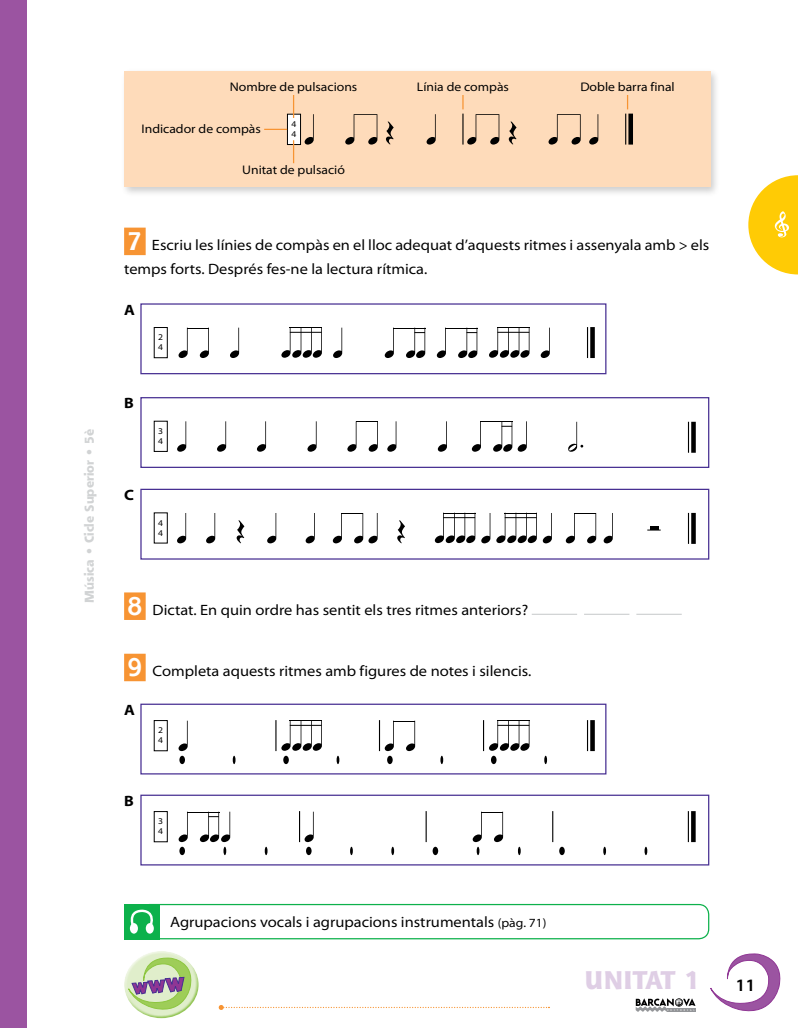
<style>
.page{position:relative;width:798px;height:1028px;background:#fff}
.page>*{position:absolute;margin:0;border:0;box-sizing:border-box;transform-origin:0 0}
.t1{font:800 25px "Shannon Std";color:#dfcee5}
.t2{font:600 semi-expanded 17.5px "Myriad Pro";color:#000}
.t3{font:semi-expanded 15px/23.8px "Myriad Pro";color:#000}
.t4{font:700 semi-expanded 15px "Myriad Pro";color:#000}
.t5{font:semi-expanded 12.5px "Myriad Pro";color:#000}
.t6{font:800 12.5px "Shannon Std";color:#d1d3d4}
.t7{font:semi-expanded 8.88px/10px "Myriad Pro";color:#000}
.s1{font-family:"Shannon Std";font-weight:700;font-stretch:normal;font-size:25px;color:#fff}
.s2{font-size:12.5px}
</style>
<div class="page">
<svg style="left:710px;top:953px;width:71px;height:59px"></svg>
<svg style="left:635px;top:998px;width:60px;height:13px"></svg>
<svg style="left:748px;top:175px;width:49px;height:99px"></svg>
<div style="left:124px;top:228px;width:22px;height:27px;background:#f79433"></div>
<div style="left:124px;top:592px;width:22px;height:28px;background:#f79433"></div>
<div style="left:124px;top:653px;width:22px;height:28px;background:#f79433"></div>
<hr style="left:531px;top:613px;width:46px;height:2px;background:#d1d3d4">
<hr style="left:584px;top:613px;width:45px;height:2px;background:#d1d3d4">
<hr style="left:636px;top:613px;width:45px;height:2px;background:#d1d3d4">
<div style="left:121px;top:68px;width:599px;height:129px;background:#000;opacity:.2"></div>
<div style="left:124px;top:71px;width:586px;height:116px;background:#fedbba"></div>
<svg style="left:345px;top:114px;width:32px;height:31px"></svg>
<svg style="left:548px;top:114px;width:32px;height:31px"></svg>
<svg style="left:304px;top:137px;width:9px;height:8px"></svg>
<svg style="left:426px;top:114px;width:9px;height:31px"></svg>
<svg style="left:589px;top:114px;width:9px;height:31px"></svg>
<svg style="left:386px;top:122px;width:7px;height:23px"></svg>
<svg style="left:508px;top:122px;width:8px;height:23px"></svg>
<div style="left:287px;top:114px;width:13px;height:30px;background:#fff"></div>
<div style="left:287px;top:114px;width:14px;height:31px;border:1px solid #000"></div>
<svg style="left:293px;top:95px;width:1px;height:23px"></svg>
<svg style="left:462px;top:95px;width:37px;height:50px"></svg>
<svg style="left:625px;top:95px;width:7px;height:50px"></svg>
<svg style="left:264px;top:129px;width:23px;height:1px"></svg>
<svg style="left:293px;top:140px;width:1px;height:23px"></svg>
<div style="left:140px;top:303px;width:466px;height:71px;background:#fff;border:1px solid #472f92"></div>
<div style="left:140px;top:703px;width:466px;height:71px;background:#fff;border:1px solid #472f92"></div>
<div style="left:140px;top:794px;width:569px;height:71px;background:#fff;border:1px solid #472f92"></div>
<svg style="left:281px;top:327px;width:41px;height:31px"></svg>
<hr style="left:290px;top:327px;width:32px;height:1px;background:#000">
<svg style="left:281px;top:720px;width:41px;height:30px"></svg>
<hr style="left:290px;top:720px;width:32px;height:1px;background:#000">
<svg style="left:489px;top:328px;width:40px;height:30px"></svg>
<hr style="left:497px;top:327px;width:32px;height:1px;background:#000">
<svg style="left:489px;top:721px;width:40px;height:29px"></svg>
<hr style="left:497px;top:720px;width:32px;height:1px;background:#000">
<div style="left:154px;top:327px;width:13px;height:31px;border:1px solid #000"></div>
<svg style="left:230px;top:328px;width:9px;height:30px"></svg>
<svg style="left:333px;top:328px;width:9px;height:30px"></svg>
<svg style="left:540px;top:350px;width:9px;height:8px"></svg>
<svg style="left:587px;top:327px;width:7px;height:31px"></svg>
<svg style="left:587px;top:720px;width:7px;height:31px"></svg>
<svg style="left:687px;top:811px;width:8px;height:31px"></svg>
<svg style="left:178px;top:328px;width:31px;height:30px"></svg>
<svg style="left:178px;top:721px;width:9px;height:30px"></svg>
<svg style="left:384px;top:350px;width:9px;height:8px"></svg>
<svg style="left:406px;top:329px;width:19px;height:29px"></svg>
<hr style="left:393px;top:328px;width:32px;height:1px;background:#000">
<svg style="left:436px;top:329px;width:10px;height:29px"></svg>
<svg style="left:458px;top:329px;width:19px;height:29px"></svg>
<hr style="left:445px;top:328px;width:32px;height:1px;background:#000">
<div style="left:140px;top:397px;width:569px;height:71px;background:#fff;border:1px solid #472f92"></div>
<svg style="left:471px;top:422px;width:10px;height:30px"></svg>
<hr style="left:480px;top:421px;width:32px;height:1px;background:#000">
<svg style="left:177px;top:421px;width:9px;height:31px"></svg>
<svg style="left:493px;top:421px;width:33px;height:31px"></svg>
<svg style="left:217px;top:421px;width:9px;height:31px"></svg>
<svg style="left:257px;top:421px;width:9px;height:31px"></svg>
<div style="left:140px;top:489px;width:569px;height:70px;background:#fff;border:1px solid #472f92"></div>
<svg style="left:434px;top:513px;width:41px;height:30px"></svg>
<hr style="left:443px;top:512px;width:32px;height:1px;background:#000">
<svg style="left:496px;top:513px;width:40px;height:30px"></svg>
<hr style="left:504px;top:512px;width:32px;height:1px;background:#000">
<svg style="left:206px;top:513px;width:9px;height:30px"></svg>
<svg style="left:177px;top:513px;width:9px;height:30px"></svg>
<svg style="left:267px;top:513px;width:9px;height:30px"></svg>
<svg style="left:305px;top:535px;width:9px;height:8px"></svg>
<svg style="left:481px;top:513px;width:9px;height:30px"></svg>
<svg style="left:542px;top:535px;width:9px;height:8px"></svg>
<svg style="left:603px;top:535px;width:9px;height:8px"></svg>
<svg style="left:687px;top:513px;width:8px;height:31px"></svg>
<svg style="left:333px;top:513px;width:44px;height:30px"></svg>
<svg style="left:565px;top:513px;width:31px;height:30px"></svg>
<svg style="left:236px;top:520px;width:8px;height:23px"></svg>
<svg style="left:397px;top:520px;width:8px;height:23px"></svg>
<svg style="left:647px;top:526px;width:13px;height:5px"></svg>
<div style="left:139px;top:904px;width:570px;height:35px;border:1px solid #0db14b;border-radius:10px"></div>
<div style="left:124px;top:904px;width:35px;height:35px;background:#0db14b"></div>
<div style="left:130px;top:923px;width:8px;height:10px;background:#fff;border-radius:50%"></div>
<div style="left:146px;top:923px;width:8px;height:10px;background:#fff;border-radius:50%"></div>
<svg style="left:129px;top:910px;width:25px;height:22px"></svg>
<svg style="left:347px;top:421px;width:30px;height:31px"></svg>
<svg style="left:384px;top:720px;width:31px;height:31px"></svg>
<svg style="left:307px;top:421px;width:9px;height:31px"></svg>
<svg style="left:387px;top:421px;width:9px;height:31px"></svg>
<svg style="left:687px;top:422px;width:8px;height:31px"></svg>
<svg style="left:568px;top:422px;width:15px;height:30px"></svg>
<svg style="left:437px;top:421px;width:10px;height:31px"></svg>
<hr style="left:275px;top:720px;width:1px;height:31px;background:#000">
<hr style="left:299px;top:811px;width:1px;height:31px;background:#000">
<hr style="left:425px;top:811px;width:1px;height:31px;background:#000">
<hr style="left:552px;top:811px;width:1px;height:31px;background:#000">
<hr style="left:379px;top:720px;width:1px;height:31px;background:#000">
<hr style="left:483px;top:720px;width:1px;height:31px;background:#000">
<div style="left:179px;top:755px;width:6px;height:9px;background:#000;border-radius:50%"></div>
<div style="left:179px;top:846px;width:6px;height:9px;background:#000;border-radius:50%"></div>
<div style="left:283px;top:755px;width:6px;height:9px;background:#000;border-radius:50%"></div>
<div style="left:306px;top:846px;width:5px;height:9px;background:#000;border-radius:50%"></div>
<svg style="left:432px;top:846px;width:6px;height:9px"></svg>
<div style="left:559px;top:846px;width:5px;height:9px;background:#000;border-radius:50%"></div>
<div style="left:387px;top:755px;width:5px;height:9px;background:#000;border-radius:50%"></div>
<div style="left:491px;top:755px;width:5px;height:9px;background:#000;border-radius:50%"></div>
<svg style="left:233px;top:755px;width:2px;height:9px"></svg>
<svg style="left:265px;top:846px;width:2px;height:9px"></svg>
<svg style="left:336px;top:755px;width:3px;height:9px"></svg>
<svg style="left:350px;top:846px;width:3px;height:9px"></svg>
<svg style="left:391px;top:846px;width:3px;height:9px"></svg>
<svg style="left:440px;top:755px;width:3px;height:9px"></svg>
<svg style="left:472px;top:811px;width:31px;height:44px"></svg>
<svg style="left:518px;top:846px;width:2px;height:9px"></svg>
<svg style="left:544px;top:755px;width:3px;height:9px"></svg>
<svg style="left:603px;top:846px;width:2px;height:9px"></svg>
<svg style="left:644px;top:846px;width:3px;height:9px"></svg>
<svg style="left:178px;top:812px;width:10px;height:30px"></svg>
<hr style="left:187px;top:811px;width:32px;height:1px;background:#000">
<svg style="left:200px;top:811px;width:30px;height:44px"></svg>
<svg style="left:304px;top:812px;width:9px;height:30px"></svg>
<svg style="left:219px;top:1005px;width:330px;height:5px"></svg>
<div style="left:123px;top:948px;width:74px;height:52px;background:#fff;opacity:.75"></div>
<div style="left:125px;top:962px;width:76px;height:56px;background:#8dc63f;opacity:.75"></div>
<svg style="left:127px;top:956px;width:68px;height:58px;background:#c1cda9"></svg>
<div style="left:0;top:0;width:27px;height:1028px;background:#9b54a1"></div>
<p class="t6" style="left:81px;top:603px;width:176px;rotate:-90deg">Música • Cicle Superior • 5è</p>
<p class="t5" style="left:230px;top:79px;width:129px">Nombre de pulsacions</p>
<p class="t5" style="left:417px;top:79px;width:93px">Línia de compàs</p>
<p class="t5" style="left:580px;top:79px;width:96px">Doble barra final</p>
<p class="t5" style="left:141px;top:121px;width:121px">Indicador de compàs</p>
<p class="t5" style="left:242px;top:162px;width:104px">Unitat de pulsació</p>
<p class="t7" style="left:291px;top:119px;width:6px">4<br>4</p>
<p class="t3" style="left:124px;top:233px;width:586px"><span class="s1">7</span> Escriu les línies de compàs en el lloc adequat d’aquests ritmes i assenyala amb &gt; els temps forts. Després fes-ne la lectura rítmica.</p>
<p class="t4" style="left:124px;top:300px;width:12px">A</p>
<p class="t4" style="left:124px;top:393px;width:11px">B</p>
<p class="t4" style="left:124px;top:485px;width:11px">C</p>
<p class="t7" style="left:158px;top:332px;width:6px">2<br>4</p>
<p class="t7" style="left:158px;top:426px;width:6px">3<br>4</p>
<p class="t7" style="left:158px;top:517px;width:6px">4<br>4</p>
<p class="t3" style="left:127px;top:597px;width:402px"><span class="s1">8</span> Dictat. En quin ordre has sentit els tres ritmes anteriors?</p>
<p class="t3" style="left:127px;top:659px;width:405px"><span class="s1">9</span> Completa aquests ritmes amb figures de notes i silencis.</p>
<p class="t4" style="left:124px;top:700px;width:12px">A</p>
<p class="t4" style="left:124px;top:791px;width:11px">B</p>
<p class="t7" style="left:158px;top:725px;width:6px">2<br>4</p>
<p class="t7" style="left:158px;top:816px;width:6px">3<br>4</p>
<p class="t3" style="left:170px;top:910px;width:377px">Agrupacions vocals i agrupacions instrumentals <span class="s2">(pàg. 71)</span></p>
<h1 class="t1" style="left:584px;top:963px;width:117px">Unitat 1</h1>
<p class="t2" style="left:735px;top:974px;width:22px">11</p>
</div>
